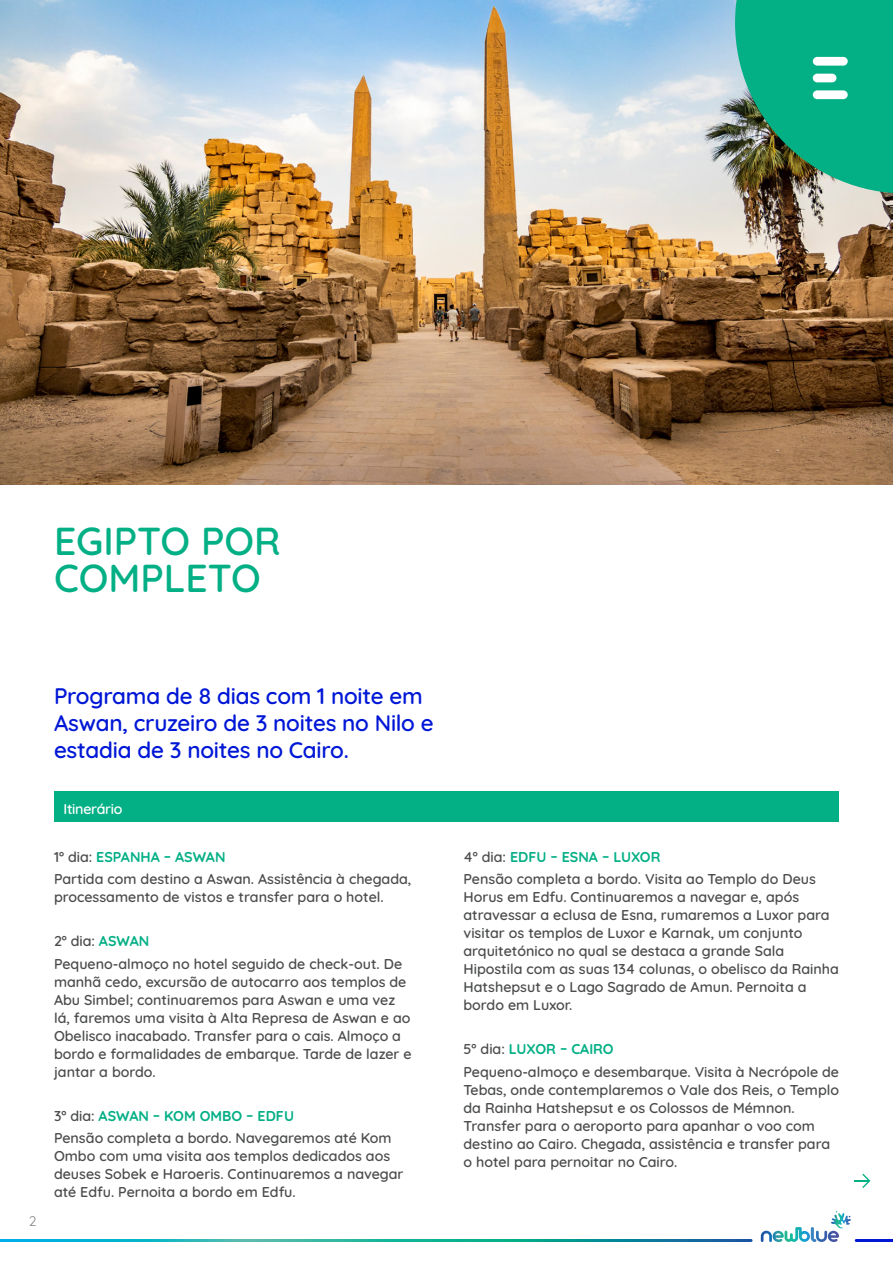
<style>
.page{position:relative;width:893px;height:1263px;background:#fff}
.page>*{position:absolute;margin:0;border:0;box-sizing:border-box;transform-origin:0 0}
.t1{font:600 39px/37.5px "Quicksand";color:#03af85}
.t2{font:600 22.5px/27px "Quicksand";letter-spacing:-.01em;color:#0017d6}
.t3{font:600 14.25px/18px "Quicksand";color:#4b4c4d}
.t4{font:300 14.25px "Quicksand";color:#03af85}
.t5{font:600 14.25px "Quicksand";letter-spacing:-.02em;color:#fff}
.t6{font:13.5px "Quicksand";color:#808285}
.s1{font-weight:600;color:#4b4c4d}
.s2{font-weight:300;color:#03af85}
</style>
<div class="page">
<hr style="left:856px;top:1239px;width:37px;height:3px;background:#0017d6">
<svg style="left:761px;top:1211px;width:90px;height:31px"></svg>
<img style="left:0;top:0;width:893px;height:485px">
<svg style="left:855px;top:1174px;width:15px;height:14px"></svg>
<div style="left:54px;top:792px;width:785px;height:30px;background:#03af85"></div>
<img style="left:735px;top:0;width:158px;height:193px">
<div style="left:780px;top:28px;width:100px;height:100px;background:#03af85;border-radius:50%"></div>
<div style="left:813px;top:57px;width:35px;height:9px;background:#fff;border-radius:4px"></div>
<div style="left:813px;top:74px;width:23px;height:8px;background:#fff;border-radius:4px"></div>
<div style="left:813px;top:90px;width:35px;height:9px;background:#fff;border-radius:4px"></div>
<p class="t1" style="left:54px;top:518px;width:228px">EGIPTO POR<br>COMPLETO</p>
<p class="t2" style="left:54px;top:680px;width:381px">Programa de 8 dias com 1 noite em<br>Aswan, cruzeiro de 3 noites no Nilo e estadia de 3 noites no Cairo.</p>
<p class="t6" style="left:29px;top:1210px;width:9px">2</p>
<p class="t5" style="left:64px;top:798px;width:61px">Itinerário</p>
<p class="t4" style="left:54px;top:845px;width:173px"><span class="s1">1º dia:</span> ESPANHA – ASWAN</p>
<p class="t3" style="left:54px;top:868px;width:359px">Partida com destino a Aswan. Assistência à chegada, processamento de vistos e transfer para o hotel.</p>
<p class="t3" style="left:54px;top:931px;width:97px">2º dia: <span class="s2">ASWAN</span></p>
<p class="t3" style="left:54px;top:953px;width:359px">Pequeno-almoço no hotel seguido de check-out. De manhã cedo, excursão de autocarro aos templos de Abu Simbel; continuaremos para Aswan e uma vez lá, faremos uma visita à Alta Represa de Aswan e ao Obelisco inacabado. Transfer para o cais. Almoço a bordo e formalidades de embarque. Tarde de lazer e jantar a bordo.</p>
<p class="t4" style="left:54px;top:1105px;width:242px"><span class="s1">3º dia:</span> ASWAN – KOM OMBO – EDFU</p>
<p class="t3" style="left:54px;top:1128px;width:351px">Pensão completa a bordo. Navegaremos até Kom Ombo com uma visita aos templos dedicados aos deuses Sobek e Haroeris. Continuaremos a navegar até Edfu. Pernoita a bordo em Edfu.</p>
<p class="t4" style="left:463px;top:845px;width:199px"><span class="s1">4º dia:</span> EDFU – ESNA – LUXOR</p>
<p class="t3" style="left:463px;top:868px;width:377px">Pensão completa a bordo. Visita ao Templo do Deus Horus em Edfu. Continuaremos a navegar e, após atravessar a eclusa de Esna, rumaremos a Luxor para visitar os templos de Luxor e Karnak, um conjunto arquitetónico no qual se destaca a grande Sala Hipostila com as suas 134 colunas, o obelisco da Rainha Hatshepsut e o Lago Sagrado de Amun. Pernoita a bordo em Luxor.</p>
<p class="t4" style="left:463px;top:1038px;width:152px"><span class="s1">5º dia:</span> LUXOR – CAIRO</p>
<p class="t3" style="left:463px;top:1061px;width:377px">Pequeno-almoço e desembarque. Visita à Necrópole de Tebas, onde contemplaremos o Vale dos Reis, o Templo da Rainha Hatshepsut e os Colossos de Mémnon.<br>Transfer para o aeroporto para apanhar o voo com destino ao Cairo. Chegada, assistência e transfer para o hotel para pernoitar no Cairo.</p>
</div>
